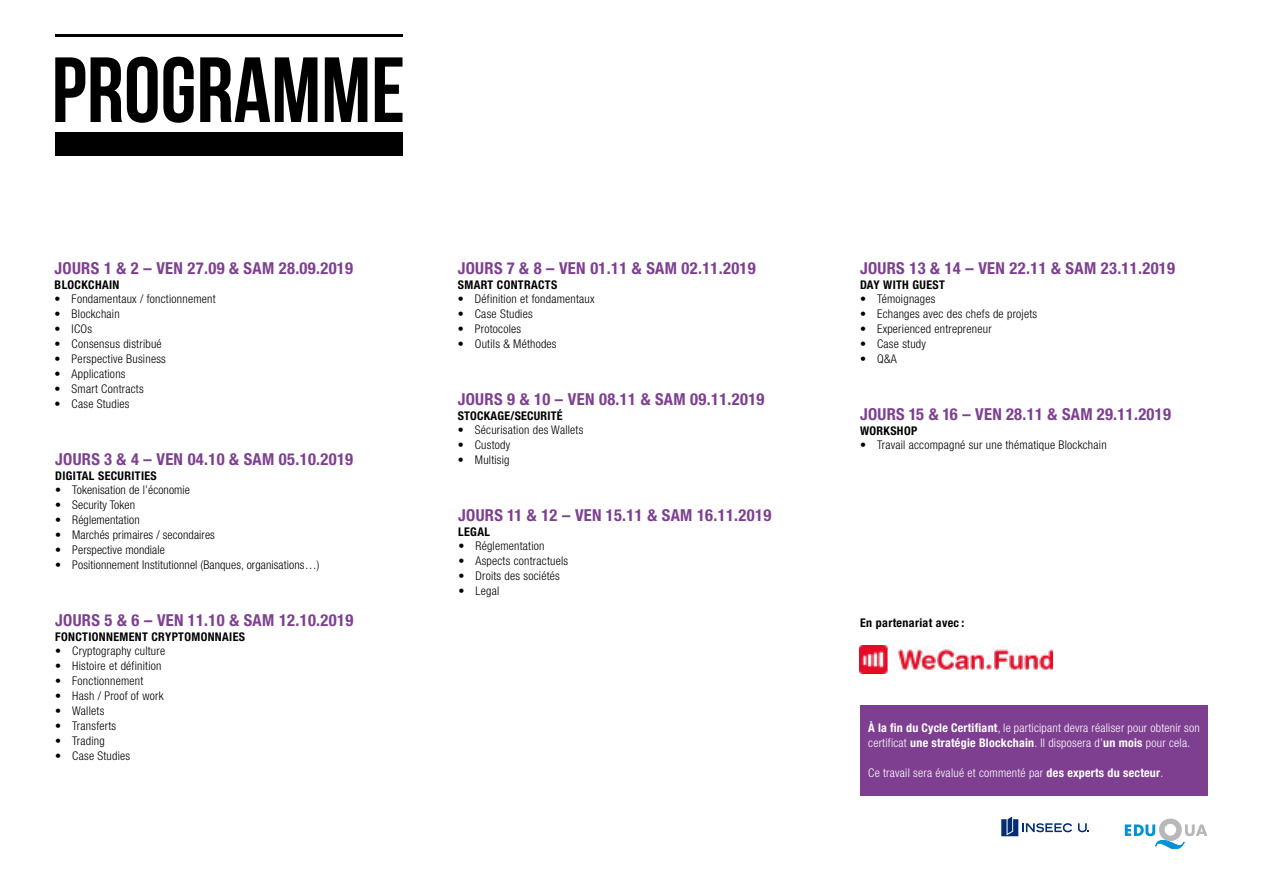
<style>
.page{position:relative;width:1263px;height:893px;background:#fff}
.page>*{position:absolute;margin:0;border:0;box-sizing:border-box;transform-origin:0 0}
.t1{font:700 92.25px "Bebas Neue";color:#000}
.t2{font:700 condensed 16.5px "Helvetica Neue LT Std";letter-spacing:.02em;color:#7e3f91}
.t3{font:300 condensed 12px "Helvetica Neue LT Std";letter-spacing:.02em;color:#000}
.t4{font:300 condensed 12px/15px "Helvetica Neue LT Std";letter-spacing:.02em;color:#fff}
.t5{font:700 condensed 12px "Helvetica Neue LT Std";letter-spacing:.03em;color:#000}
.s1{font-weight:700}
</style>
<div class="page">
<div style="left:860px;top:706px;width:348px;height:90px;background:#7e3f91"></div>
<div style="left:55px;top:133px;width:347px;height:23px;background:#000"></div>
<hr style="left:55px;top:34px;width:347px;height:2px;background:#000">
<svg style="left:1001px;top:817px;width:71px;height:19px"></svg>
<svg style="left:1078px;top:823px;width:10px;height:9px"></svg>
<svg style="left:1125px;top:819px;width:82px;height:30px"></svg>
<img style="left:860px;top:645px;width:192px;height:29px">
<h1 class="t1" style="left:52px;top:40px;width:355px">PROGRAMME</h1>
<h2 class="t2" style="left:55px;top:258px;width:300px">JOURS 1 &amp; 2 – VEN 27.09 &amp; SAM 28.09.2019</h2>
<p class="t5" style="left:55px;top:277px;width:66px">BLOCKCHAIN</p>
<p class="t3" style="left:55px;top:292px;width:163px">• Fondamentaux / fonctionnement</p>
<p class="t3" style="left:55px;top:307px;width:67px">• Blockchain</p>
<p class="t3" style="left:55px;top:322px;width:39px">• ICOs</p>
<p class="t3" style="left:55px;top:337px;width:109px">• Consensus distribué</p>
<p class="t3" style="left:55px;top:352px;width:113px">• Perspective Business</p>
<p class="t3" style="left:55px;top:367px;width:72px">• Applications</p>
<p class="t3" style="left:55px;top:382px;width:91px">• Smart Contracts</p>
<p class="t3" style="left:55px;top:397px;width:76px">• Case Studies</p>
<h2 class="t2" style="left:55px;top:449px;width:299px">JOURS 3 &amp; 4 – VEN 04.10 &amp; SAM 05.10.2019</h2>
<p class="t5" style="left:55px;top:468px;width:103px">DIGITAL SECURITIES</p>
<p class="t3" style="left:55px;top:483px;width:136px">• Tokenisation de l’économie</p>
<p class="t3" style="left:55px;top:498px;width:81px">• Security Token</p>
<p class="t3" style="left:55px;top:513px;width:86px">• Réglementation</p>
<p class="t3" style="left:55px;top:528px;width:161px">• Marchés primaires / secondaires</p>
<p class="t3" style="left:55px;top:543px;width:111px">• Perspective mondiale</p>
<p class="t3" style="left:55px;top:558px;width:266px">• Positionnement Institutionnel (Banques, organisations…)</p>
<h2 class="t2" style="left:55px;top:610px;width:299px">JOURS 5 &amp; 6 – VEN 11.10 &amp; SAM 12.10.2019</h2>
<p class="t5" style="left:55px;top:629px;width:191px">FONCTIONNEMENT CRYPTOMONNAIES</p>
<p class="t3" style="left:55px;top:644px;width:111px">• Cryptography culture</p>
<p class="t3" style="left:55px;top:659px;width:108px">• Histoire et définition</p>
<p class="t3" style="left:55px;top:674px;width:90px">• Fonctionnement</p>
<p class="t3" style="left:55px;top:689px;width:110px">• Hash / Proof of work</p>
<p class="t3" style="left:55px;top:704px;width:51px">• Wallets</p>
<p class="t3" style="left:55px;top:719px;width:62px">• Transferts</p>
<p class="t3" style="left:55px;top:734px;width:51px">• Trading</p>
<p class="t3" style="left:55px;top:749px;width:76px">• Case Studies</p>
<h2 class="t2" style="left:458px;top:258px;width:299px">JOURS 7 &amp; 8 – VEN 01.11 &amp; SAM 02.11.2019</h2>
<p class="t5" style="left:458px;top:277px;width:101px">SMART CONTRACTS</p>
<p class="t3" style="left:458px;top:292px;width:138px">• Définition et fondamentaux</p>
<p class="t3" style="left:458px;top:307px;width:76px">• Case Studies</p>
<p class="t3" style="left:458px;top:322px;width:65px">• Protocoles</p>
<p class="t3" style="left:458px;top:337px;width:100px">• Outils &amp; Méthodes</p>
<h2 class="t2" style="left:458px;top:389px;width:308px">JOURS 9 &amp; 10 – VEN 08.11 &amp; SAM 09.11.2019</h2>
<p class="t5" style="left:458px;top:408px;width:106px">STOCKAGE/SECURITÉ</p>
<p class="t3" style="left:458px;top:423px;width:127px">• Sécurisation des Wallets</p>
<p class="t3" style="left:458px;top:438px;width:54px">• Custody</p>
<p class="t3" style="left:458px;top:453px;width:53px">• Multisig</p>
<h2 class="t2" style="left:458px;top:505px;width:314px">JOURS 11 &amp; 12 – VEN 15.11 &amp; SAM 16.11.2019</h2>
<p class="t5" style="left:458px;top:524px;width:33px">LEGAL</p>
<p class="t3" style="left:458px;top:539px;width:88px">• Réglementation</p>
<p class="t3" style="left:458px;top:554px;width:111px">• Aspects contractuels</p>
<p class="t3" style="left:458px;top:569px;width:103px">• Droits des sociétés</p>
<p class="t3" style="left:458px;top:584px;width:42px">• Legal</p>
<h2 class="t2" style="left:860px;top:258px;width:316px">JOURS 13 &amp; 14 – VEN 22.11 &amp; SAM 23.11.2019</h2>
<p class="t5" style="left:860px;top:277px;width:86px">DAY WITH GUEST</p>
<p class="t3" style="left:860px;top:292px;width:77px">• Témoignages</p>
<p class="t3" style="left:860px;top:307px;width:179px">• Echanges avec des chefs de projets</p>
<p class="t3" style="left:860px;top:322px;width:133px">• Experienced entrepreneur</p>
<p class="t3" style="left:860px;top:337px;width:67px">• Case study</p>
<p class="t3" style="left:860px;top:352px;width:38px">• Q&amp;A</p>
<h2 class="t2" style="left:860px;top:404px;width:312px">JOURS 15 &amp; 16 – VEN 28.11 &amp; SAM 29.11.2019</h2>
<p class="t5" style="left:860px;top:423px;width:59px">WORKSHOP</p>
<p class="t3" style="left:860px;top:438px;width:248px">• Travail accompagné sur une thématique Blockchain</p>
<p class="t5" style="left:860px;top:615px;width:106px">En partenariat avec :</p>
<p class="t4" style="left:868px;top:720px;width:333px"><span class="s1">À la fin du Cycle Certifiant</span>, le participant devra réaliser pour obtenir son certificat <span class="s1">une stratégie Blockchain</span>. Il disposera d’<span class="s1">un mois</span> pour cela.</p>
<p class="t4" style="left:868px;top:765px;width:297px">Ce travail sera évalué et commenté par <span class="s1">des experts du secteur</span>.</p>
</div>
